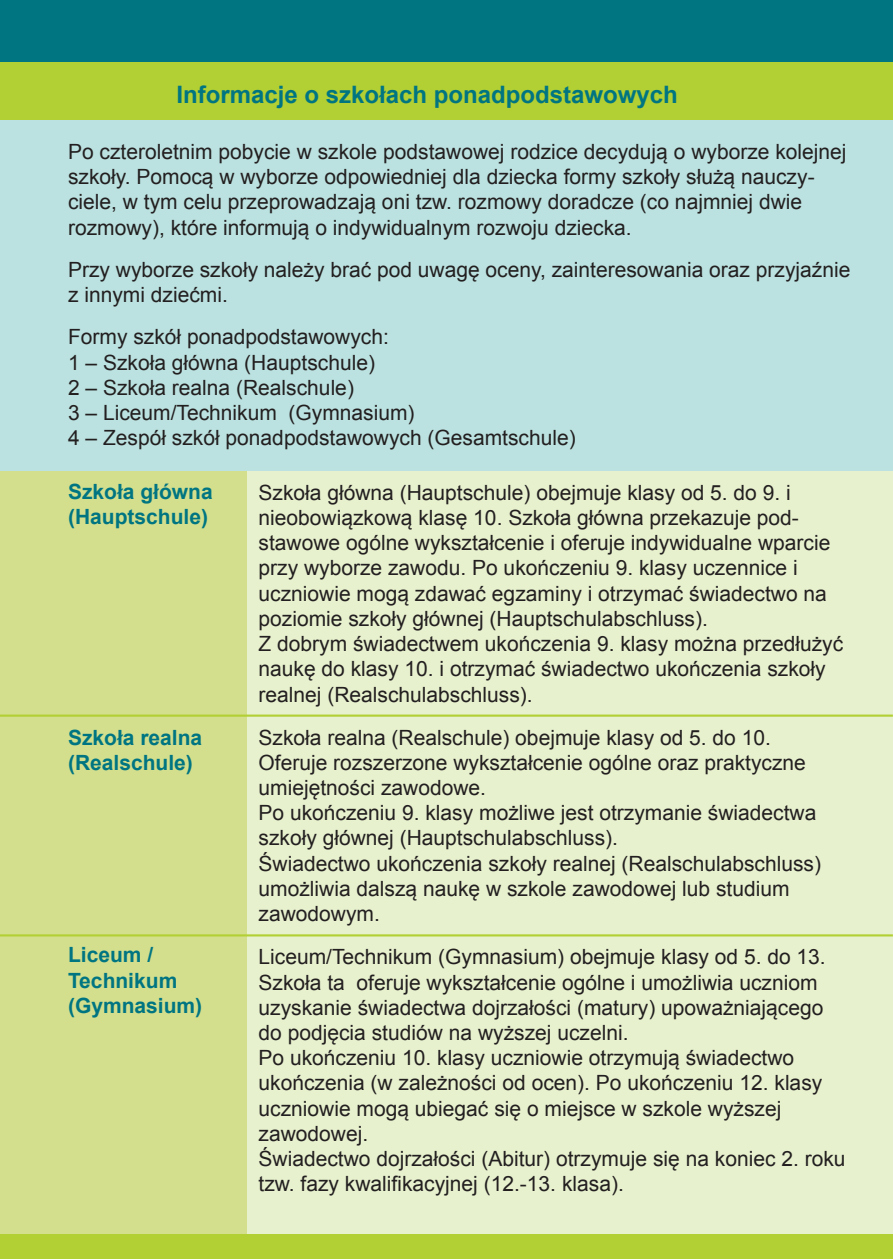
<style>
.page{position:relative;width:893px;height:1259px;background:#b2cf33}
.page>*{position:absolute;margin:0;border:0;box-sizing:border-box;transform-origin:0 0}
.t1{font:700 24px "Arial";color:#007582}
.t2{font:21px/25.2px "Arial";color:#231f20}
.t3{font:700 21px/25.2px "Arial";color:#007582}
</style>
<div class="page">
<div style="left:0;top:0;width:893px;height:62px;background:#007582"></div>
<div style="left:0;top:62px;width:893px;height:1171px;background:#e7f1ce"></div>
<div style="left:0;top:62px;width:247px;height:1171px;background:#d4df8d"></div>
<hr style="left:0;top:714px;width:893px;height:2px;background:#b2cf33">
<div style="left:0;top:62px;width:893px;height:59px;background:#b2cf33"></div>
<div style="left:0;top:120px;width:893px;height:351px;background:#bbe2e0"></div>
<hr style="left:0;top:934px;width:893px;height:2px;background:#b2cf33">
<p class="t1" style="left:176px;top:79px;width:503px">Informacje o szkołach ponadpodstawowych</p>
<p class="t2" style="left:68px;top:139px;width:780px">Po czteroletnim pobycie w szkole podstawowej rodzice decydują o wyborze kolejnej szkoły. Pomocą w wyborze odpowiedniej dla dziecka formy szkoły służą nauczy&shy;ciele, w tym celu przeprowadzają oni tzw. rozmowy doradcze (co najmniej dwie rozmowy), które informują o indywidualnym rozwoju dziecka.</p>
<p class="t2" style="left:68px;top:257px;width:784px">Przy wyborze szkoły należy brać pod uwagę oceny, zainteresowania oraz przyjaźnie z innymi dziećmi.</p>
<p class="t2" style="left:68px;top:324px;width:509px">Formy szkół ponadpodstawowych:<br>1 – Szkoła główna (Hauptschule)<br>2 – Szkoła realna (Realschule)<br>3 – Liceum/Technikum (Gymnasium)<br>4 – Zespół szkół ponadpodstawowych (Gesamtschule)</p>
<p class="t2" style="left:259px;top:480px;width:586px">Szkoła główna (Hauptschule) obejmuje klasy od 5. do 9. i nieobowiązkową klasę 10. Szkoła główna przekazuje pod&shy;stawowe ogólne wykształcenie i oferuje indywidualne wparcie przy wyborze zawodu. Po ukończeniu 9. klasy uczennice i uczniowie mogą zdawać egzaminy i otrzymać świadectwo na poziomie szkoły głównej (Hauptschulabschluss).<br>Z dobrym świadectwem ukończenia 9. klasy można przedłużyć naukę do klasy 10. i otrzymać świadectwo ukończenia szkoły realnej (Realschulabschluss).</p>
<p class="t2" style="left:259px;top:725px;width:564px">Szkoła realna (Realschule) obejmuje klasy od 5. do 10.<br>Oferuje rozszerzone wykształcenie ogólne oraz praktyczne umiejętności zawodowe.<br>Po ukończeniu 9. klasy możliwe jest otrzymanie świadectwa szkoły głównej (Hauptschulabschluss).<br>Świadectwo ukończenia szkoły realnej (Realschulabschluss) umożliwia dalszą naukę w szkole zawodowej lub studium zawodowym.</p>
<p class="t2" style="left:259px;top:944px;width:589px">Liceum/Technikum (Gymnasium) obejmuje klasy od 5. do 13.<br>Szkoła ta oferuje wykształcenie ogólne i umożliwia uczniom uzyskanie świadectwa dojrzałości (matury) upoważniającego do podjęcia studiów na wyższej uczelni.<br>Po ukończeniu 10. klasy uczniowie otrzymują świadectwo ukończenia (w zależności od ocen). Po ukończeniu 12. klasy uczniowie mogą ubiegać się o miejsce w szkole wyższej zawodowej.<br>Świadectwo dojrzałości (Abitur) otrzymuje się na koniec 2. roku tzw. fazy kwalifikacyjnej (12.-13. klasa).</p>
<p class="t3" style="left:68px;top:480px;width:146px">Szkoła główna (Hauptschule)</p>
<p class="t3" style="left:68px;top:725px;width:136px">Szkoła realna (Realschule)</p>
<p class="t3" style="left:68px;top:943px;width:136px">Liceum /<br>Technikum (Gymnasium)</p>
</div>
